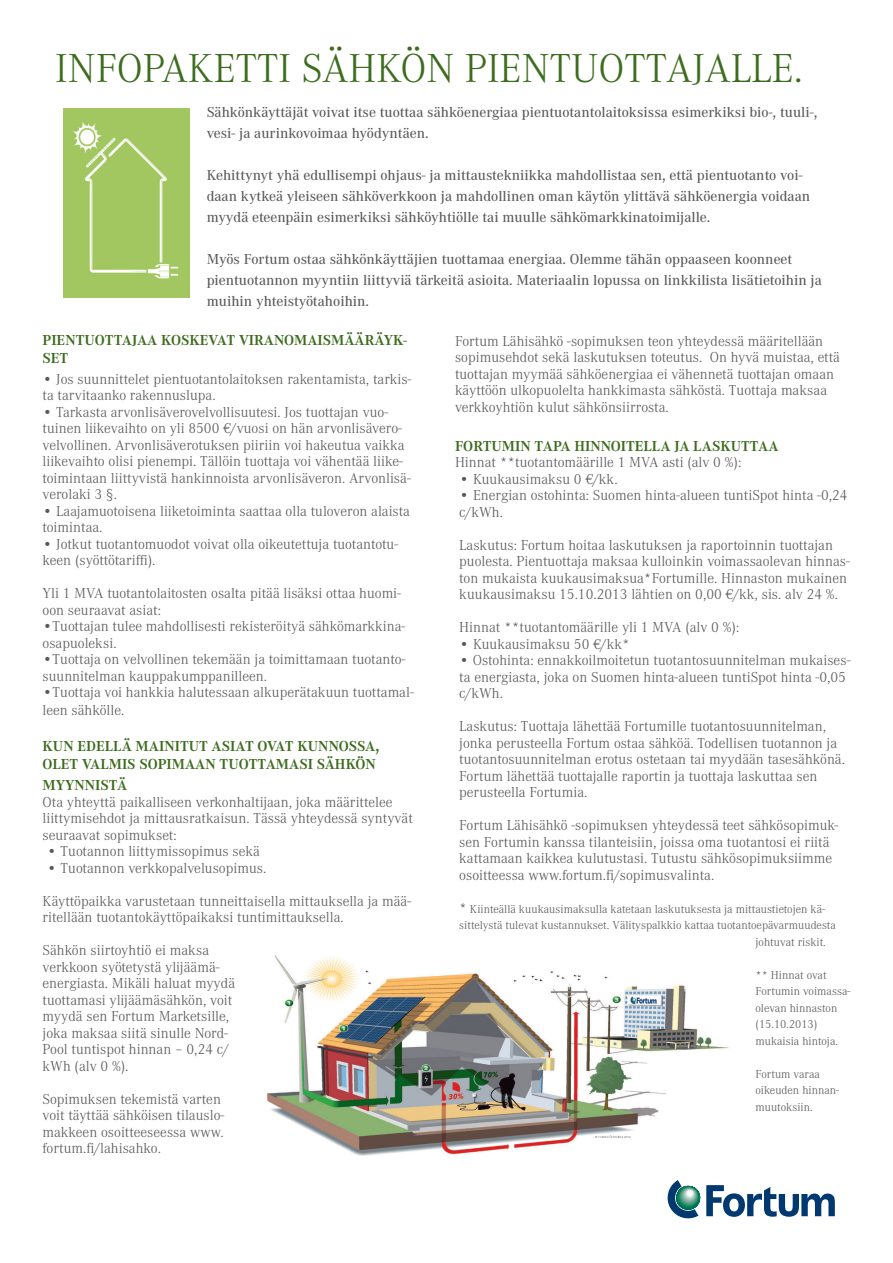
<style>
.page{position:relative;width:893px;height:1263px;background:#fff}
.page>*{position:absolute;margin:0;border:0;box-sizing:border-box;transform-origin:0 0}
.t1{font:300 42px "Corporate A";color:#3c6c1d}
.BULLETTI{font:300 15px/16.5px "Corporate A";color:#57585a}
.t2{font:500 15px/21px "Corporate A";color:#57585a}
.BULLETTI-2{font:700 15px/18px "Corporate A";color:#3c6c1d}
.BULLETTI-3{font:300 12px/16.5px "Corporate A";color:#57585a}
.s1{font-weight:700;color:#3c6c1d}
.s2{font-size:15px}
</style>
<div class="page">
<img style="left:267px;top:955px;width:462px;height:201px">
<svg style="left:668px;top:1180px;width:167px;height:38px"></svg>
<img style="left:63px;top:108px;width:127px;height:190px">
<p class="t1" style="left:55px;top:40px;width:749px">INFOPAKETTI SÄHKÖN PIENTUOTTAJALLE.</p>
<p class="t2" style="left:207px;top:101px;width:612px">Sähkönkäyttäjät voivat itse tuottaa sähköenergiaa pientuotantolaitoksissa esimerkiksi bio-, tuuli-, vesi- ja aurinkovoimaa hyödyntäen.</p>
<p class="t2" style="left:207px;top:164px;width:605px">Kehittynyt yhä edullisempi ohjaus- ja mittaustekniikka mahdollistaa sen, että pientuotanto voi&shy;daan kytkeä yleiseen sähköverkkoon ja mahdollinen oman käytön ylittävä sähköenergia voidaan myydä eteenpäin esimerkiksi sähköyhtiölle tai muulle sähkömarkkinatoimijalle.</p>
<p class="t2" style="left:207px;top:248px;width:617px">Myös Fortum ostaa sähkönkäyttäjien tuottamaa energiaa. Olemme tähän oppaaseen koonneet pientuotannon myyntiin liittyviä tärkeitä asioita. Materiaalin lopussa on linkkilista lisätietoihin ja muihin yhteistyötahoihin.</p>
<p class="BULLETTI-2" style="left:43px;top:331px;width:366px">PIENTUOTTAJAA KOSKEVAT VIRANOMAISMÄÄRÄYK-<br>SET</p>
<p class="BULLETTI" style="left:43px;top:370px;width:370px">• Jos suunnittelet pientuotantolaitoksen rakentamista, tarkis&shy;ta tarvitaanko rakennuslupa.</p>
<p class="BULLETTI" style="left:43px;top:403px;width:370px">• Tarkasta arvonlisäverovelvollisuutesi. Jos tuottajan vuo&shy;tuinen liikevaihto on yli 8500 €/vuosi on hän arvonlisävero&shy;velvollinen. Arvonlisäverotuksen piiriin voi hakeutua vaikka liikevaihto olisi pienempi. Tällöin tuottaja voi vähentää liike&shy;toimintaan liittyvistä hankinnoista arvonlisäveron. Arvonlisä&shy;verolaki 3 §.</p>
<p class="BULLETTI" style="left:43px;top:502px;width:369px">• Laajamuotoisena liiketoiminta saattaa olla tuloveron alaista toimintaa.</p>
<p class="BULLETTI" style="left:43px;top:535px;width:357px">• Jotkut tuotantomuodot voivat olla oikeutettuja tuotantotu&shy;keen (syöttötariffi).</p>
<p class="BULLETTI" style="left:43px;top:584px;width:360px">Yli 1 MVA tuotantolaitosten osalta pitää lisäksi ottaa huomi&shy;oon seuraavat asiat:</p>
<p class="BULLETTI" style="left:43px;top:617px;width:364px">•Tuottajan tulee mahdollisesti rekisteröityä sähkömarkkina&shy;osapuoleksi.</p>
<p class="BULLETTI" style="left:43px;top:650px;width:364px">•Tuottaja on velvollinen tekemään ja toimittamaan tuotanto&shy;suunnitelman kauppakumppanilleen.</p>
<p class="BULLETTI" style="left:43px;top:682px;width:373px;line-height:18px">•Tuottaja voi hankkia halutessaan alkuperätakuun tuottamal&shy;leen sähkölle.</p>
<p class="BULLETTI-2" style="left:43px;top:737px;width:338px">KUN EDELLÄ MAINITUT ASIAT OVAT KUNNOSSA,<br>OLET VALMIS SOPIMAAN TUOTTAMASI SÄHKÖN</p>
<p class="BULLETTI-2" style="left:43px;top:776px;width:86px">MYYNNISTÄ</p>
<p class="BULLETTI" style="left:43px;top:793px;width:372px">Ota yhteyttä paikalliseen verkonhaltijaan, joka määrittelee liittymisehdot ja mittausratkaisun. Tässä yhteydessä syntyvät seuraavat sopimukset:</p>
<p class="BULLETTI" style="left:47px;top:842px;width:215px">• Tuotannon liittymissopimus sekä</p>
<p class="BULLETTI" style="left:47px;top:859px;width:221px">• Tuotannon verkkopalvelusopimus.</p>
<p class="BULLETTI" style="left:43px;top:892px;width:370px">Käyttöpaikka varustetaan tunneittaisella mittauksella ja mää&shy;ritellään tuotantokäyttöpaikaksi tuntimittauksella.</p>
<p class="BULLETTI" style="left:43px;top:941px;width:194px">Sähkön siirtoyhtiö ei maksa verkkoon syötetystä ylijäämä&shy;energiasta. Mikäli haluat myydä tuottamasi ylijäämäsähkön, voit myydä sen Fortum Marketsille, joka maksaa siitä sinulle Nord-<br>Pool tuntispot hinnan – 0,24 c/ kWh (alv 0 %).</p>
<p class="BULLETTI" style="left:43px;top:1090px;width:183px">Sopimuksen tekemistä varten voit täyttää sähköisen tilauslo&shy;makkeen osoitteeseessa www. fortum.fi/lahisahko.</p>
<p class="BULLETTI" style="left:455px;top:332px;width:387px">Fortum Lähisähkö -sopimuksen teon yhteydessä määritellään sopimusehdot sekä laskutuksen toteutus. On hyvä muistaa, että tuottajan myymää sähköenergiaa ei vähennetä tuottajan omaan käyttöön ulkopuolelta hankkimasta sähköstä. Tuottaja maksaa verkkoyhtiön kulut sähkönsiirrosta.</p>
<p class="BULLETTI" style="left:455px;top:437px;width:325px"><span class="s1">FORTUMIN TAPA HINNOITELLA JA LASKUTTAA<br></span>Hinnat **tuotantomäärille 1 MVA asti (alv 0 %):</p>
<p class="BULLETTI" style="left:459px;top:470px;width:160px">• Kuukausimaksu 0 €/kk.</p>
<p class="BULLETTI" style="left:459px;top:486px;width:390px">• Energian ostohinta: Suomen hinta-alueen tuntiSpot hinta -0,24 c/kWh.</p>
<p class="BULLETTI" style="left:459px;top:536px;width:392px">Laskutus: Fortum hoitaa laskutuksen ja raportoinnin tuottajan puolesta. Pientuottaja maksaa kulloinkin voimassaolevan hinnas&shy;ton mukaista kuukausimaksua*Fortumille. Hinnaston mukainen kuukausimaksu 15.10.2013 lähtien on 0,00 €/kk, sis. alv 24 %.</p>
<p class="BULLETTI" style="left:459px;top:618px;width:281px">Hinnat **tuotantomäärille yli 1 MVA (alv 0 %):</p>
<p class="BULLETTI" style="left:459px;top:635px;width:172px">• Kuukausimaksu 50 €/kk*</p>
<p class="BULLETTI" style="left:459px;top:651px;width:393px">• Ostohinta: ennakkoilmoitetun tuotantosuunnitelman mukaises&shy;ta energiasta, joka on Suomen hinta-alueen tuntiSpot hinta -0,05 c/kWh.</p>
<p class="BULLETTI" style="left:459px;top:717px;width:387px">Laskutus: Tuottaja lähettää Fortumille tuotantosuunnitelman, jonka perusteella Fortum ostaa sähköä. Todellisen tuotannon ja tuotantosuunnitelman erotus ostetaan tai myydään tasesähkönä.<br>Fortum lähettää tuottajalle raportin ja tuottaja laskuttaa sen perusteella Fortumia.</p>
<p class="BULLETTI" style="left:459px;top:816px;width:381px">Fortum Lähisähkö -sopimuksen yhteydessä teet sähkösopimuk&shy;sen Fortumin kanssa tilanteisiin, joissa oma tuotantosi ei riitä kattamaan kaikkea kulutustasi. Tutustu sähkösopimuksiimme osoitteessa www.fortum.fi/sopimusvalinta.</p>
<p class="BULLETTI-3" style="left:459px;top:900px;width:367px"><span class="s2">*</span> Kiinteällä kuukausimaksulla katetaan laskutuksesta ja mittaustietojen kä-</p>
<p class="BULLETTI-3" style="left:459px;top:916px;width:378px">sittelystä tulevat kustannukset. Välityspalkkio kattaa tuotantoepävarmuudesta</p>
<p class="BULLETTI-3" style="left:755px;top:933px;width:72px">johtuvat riskit.</p>
<p class="BULLETTI-3" style="left:755px;top:966px;width:96px">** Hinnat ovat<br>Fortumin voimassa&shy;olevan hinnaston (15.10.2013) mukaisia hintoja.</p>
<p class="BULLETTI-3" style="left:755px;top:1065px;width:85px">Fortum varaa oikeuden hinnan&shy;muutoksiin.</p>
</div>
